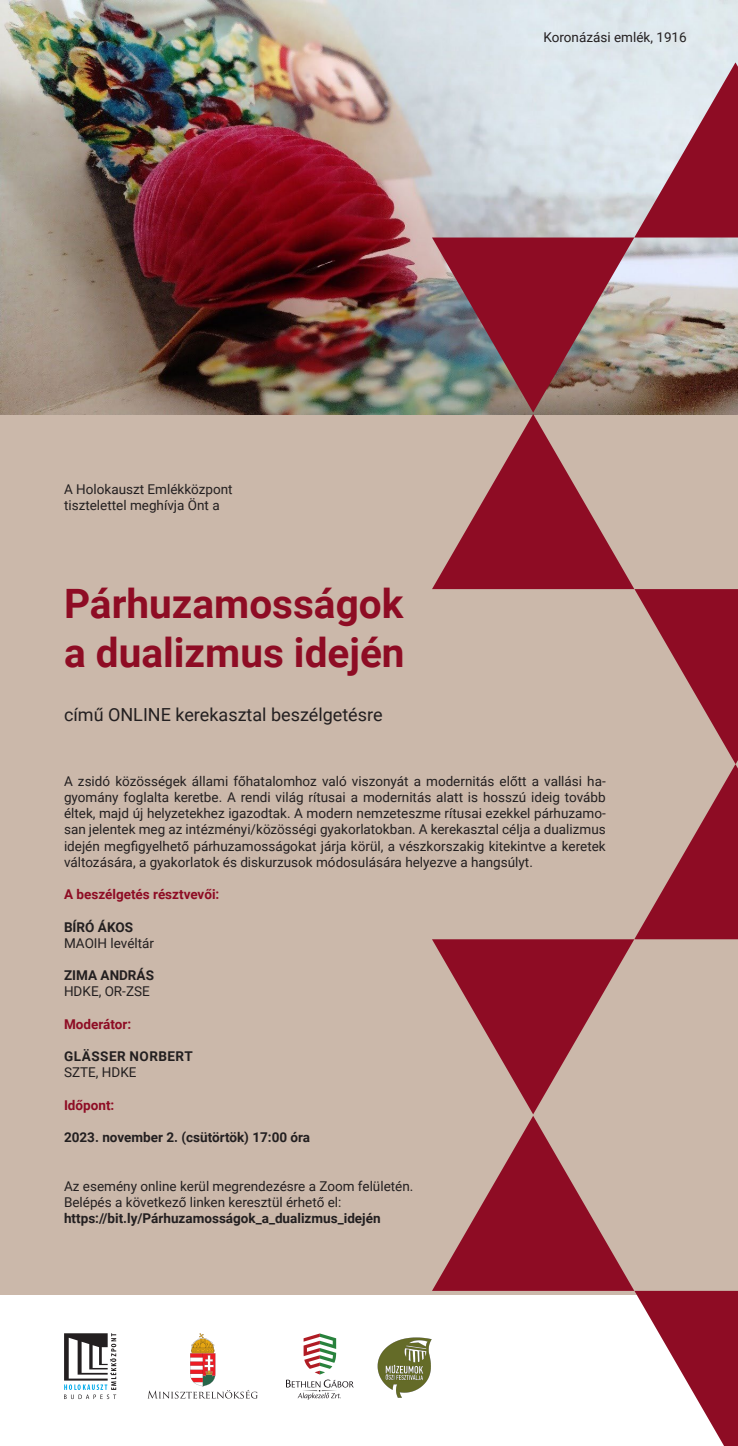
<style>
.page{position:relative;width:738px;height:1446px;background:#fff}
.page>*{position:absolute;margin:0;border:0;box-sizing:border-box;transform-origin:0 0}
.t1{font:700 40.5px/48.6px "Roboto";color:#8e0c24}
.t2{font:18px "Roboto";color:#231f20}
.t3{font:13.5px/16.2px "Roboto";color:#231f20}
.t4{font:700 13.5px "Roboto";color:#231f20}
.t5{font:700 13.5px "Roboto";color:#8e0c24}
.t6{font:700 13.5px "Roboto";letter-spacing:.035em;color:#231f20}
</style>
<div class="page">
<div style="left:0;top:327px;width:737px;height:968px;background:#cbb8aa"></div>
<svg style="left:64px;top:1333px;width:52px;height:66px"></svg>
<svg style="left:148px;top:1333px;width:110px;height:65px"></svg>
<svg style="left:286px;top:1333px;width:67px;height:67px"></svg>
<img style="left:0;top:1px;width:737px;height:413px">
<svg style="left:432px;top:62px;width:305px;height:1384px"></svg>
<img style="left:377px;top:1319px;width:71px;height:88px">
<p class="t3" style="left:543px;top:29px;width:145px">Koronázási emlék, 1916</p>
<p class="t3" style="left:64px;top:481px;width:170px">A Holokauszt Emlékközpont tisztelettel meghívja Önt a</p>
<h1 class="t1" style="left:64px;top:578px;width:342px">Párhuzamosságok a dualizmus idején</h1>
<h2 class="t2" style="left:64px;top:702px;width:320px">című ONLINE kerekasztal beszélgetésre</h2>
<p class="t3" style="left:64px;top:772px;width:543px;text-align:justify">A zsidó közösségek állami főhatalomhoz való viszonyát a modernitás előtt a vallási ha&shy;gyomány foglalta keretbe. A rendi világ rítusai a modernitás alatt is hosszú ideig tovább éltek, majd új helyzetekhez igazodtak. A modern nemzeteszme rítusai ezekkel párhuzamo&shy;san jelentek meg az intézményi/közösségi gyakorlatokban. A kerekasztal célja a dualizmus idején megfigyelhető párhuzamosságokat járja körül, a vészkorszakig kitekintve a keretek változására, a gyakorlatok és diskurzusok módosulására helyezve a hangsúlyt.</p>
<p class="t5" style="left:64px;top:885px;width:157px">A beszélgetés résztvevői:</p>
<p class="t4" style="left:64px;top:917px;width:70px">BÍRÓ ÁKOS</p>
<p class="t3" style="left:64px;top:934px;width:92px">MAOIH levéltár</p>
<p class="t4" style="left:64px;top:966px;width:91px">ZIMA ANDRÁS</p>
<p class="t3" style="left:64px;top:983px;width:87px">HDKE, OR-ZSE</p>
<p class="t5" style="left:64px;top:1014px;width:69px">Moderátor:</p>
<p class="t6" style="left:64px;top:1047px;width:130px">GLÄSSER NORBERT</p>
<p class="t3" style="left:64px;top:1064px;width:74px">SZTE, HDKE</p>
<p class="t5" style="left:64px;top:1095px;width:52px">Időpont:</p>
<p class="t4" style="left:64px;top:1128px;width:247px">2023. november 2. (csütörtök) 17:00 óra</p>
<p class="t3" style="left:64px;top:1177px;width:351px">Az esemény online kerül megrendezésre a Zoom felületén.<br>Belépés a következő linken keresztül érhető el:</p>
<p class="t4" style="left:64px;top:1209px;width:318px">https://bit.ly/Párhuzamosságok_a_dualizmus_idején</p>
</div>
